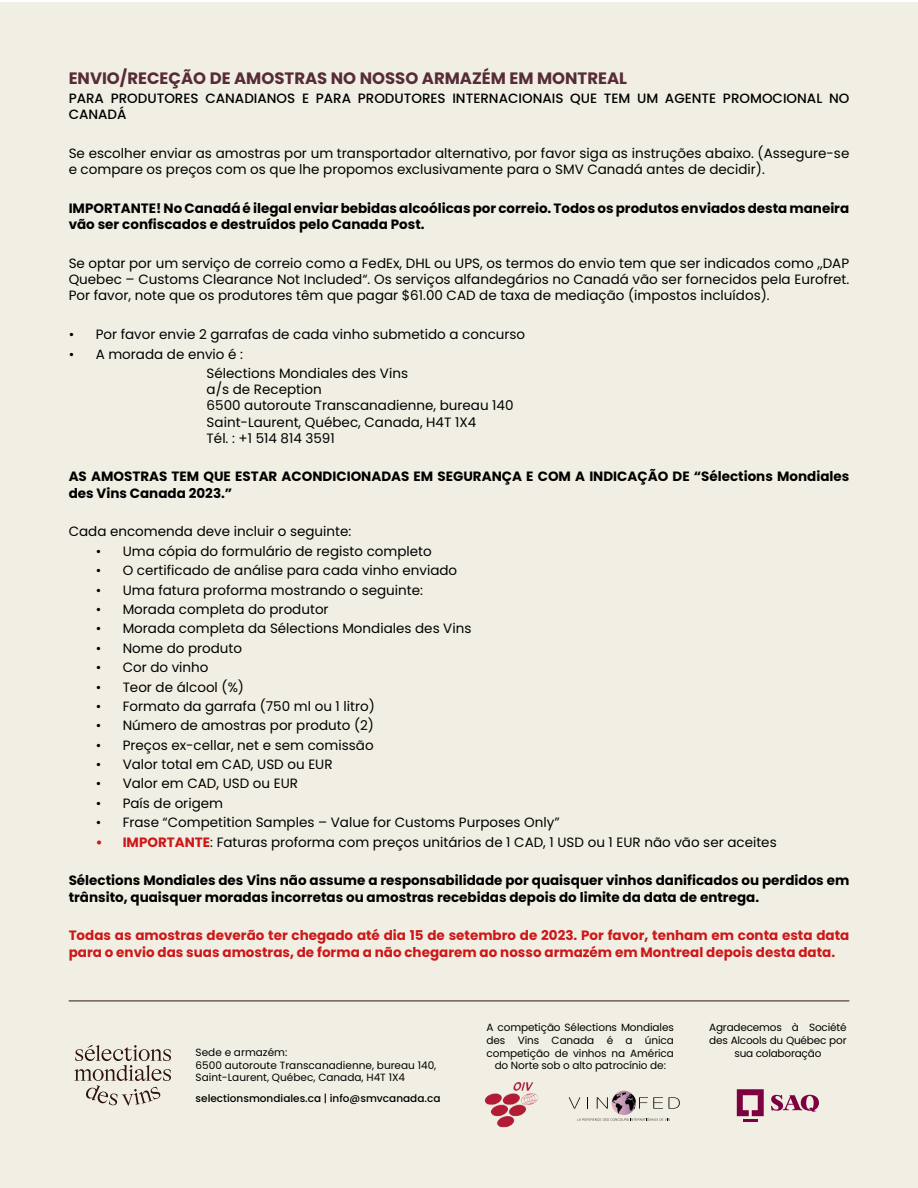
<style>
.page{position:relative;width:918px;height:1188px;background:#fff}
.page>*{position:absolute;margin:0;border:0;box-sizing:border-box;transform-origin:0 0}
.t1{font:700 16.5px "Poppins";color:#572b37}
.t2{font:13.5px/16.2px "Poppins";color:#000}
.t3{font:700 13.5px/16.2px "Poppins";color:#000}
.t4{font:700 13.5px/16.2px "Poppins";color:#cd1719}
.t5{font:500 13.5px/16.2px "Poppins";color:#000}
.t6{font:10.5px/12.6px "Poppins";letter-spacing:-.01em;color:#000;text-align:center}
.t7{font:500 10.5px "Poppins";color:#000}
.s1{font-weight:700;color:#cd1719}
</style>
<div class="page">
<div style="left:0;top:2px;width:918px;height:1186px;background:#f1efe3"></div>
<hr style="left:69px;top:1001px;width:780px;height:1px;background:#2e1413">
<img style="left:484px;top:1082px;width:54px;height:46px">
<svg style="left:569px;top:1092px;width:111px;height:29px"></svg>
<hr style="left:743px;top:1119px;width:15px;height:3px;background:#7d0040">
<svg style="left:737px;top:1089px;width:27px;height:27px"></svg>
<svg style="left:771px;top:1095px;width:48px;height:17px"></svg>
<svg style="left:74px;top:1045px;width:97px;height:61px"></svg>
<p class="t1" style="left:69px;top:68px;width:560px">ENVIO/RECEÇÃO DE AMOSTRAS NO NOSSO ARMAZÉM EM MONTREAL</p>
<p class="t5" style="left:69px;top:90px;width:782px">PARA PRODUTORES CANADIANOS E PARA PRODUTORES INTERNACIONAIS QUE TEM UM AGENTE PROMOCIONAL NO<br>CANADÁ</p>
<p class="t2" style="left:69px;top:145px;width:782px">Se escolher enviar as amostras por um transportador alternativo, por favor siga as instruções abaixo. (Assegure-se e compare os preços com os que lhe propomos exclusivamente para o SMV Canadá antes de decidir).</p>
<p class="t3" style="left:69px;top:200px;width:782px">IMPORTANTE! No Canadá é ilegal enviar bebidas alcoólicas por correio. Todos os produtos enviados desta maneira vão ser confiscados e destruídos pelo Canada Post.</p>
<p class="t2" style="left:69px;top:255px;width:782px;text-align:justify">Se optar por um serviço de correio como a FedEx, DHL ou UPS, os termos do envio tem que ser indicados como „DAP Quebec – Customs Clearance Not Included“. Os serviços alfandegários no Canadá vão ser fornecidos pela Eurofret.<br>Por favor, note que os produtores têm que pagar $61.00 CAD de taxa de mediação (impostos incluídos).</p>
<p class="t2" style="left:69px;top:326px;width:458px">• Por favor envie 2 garrafas de cada vinho submetido a concurso</p>
<p class="t2" style="left:207px;top:344px;width:203px;line-height:19.4px;text-indent:-138px">• A morada de envio é :<br>Sélections Mondiales des Vins</p>
<p class="t2" style="left:207px;top:381px;width:308px">a/s de Reception<br>6500 autoroute Transcanadienne, bureau 140<br>Saint-Laurent, Québec, Canada, H4T 1X4<br>Tél. : +1 514 814 3591</p>
<p class="t3" style="left:69px;top:469px;width:782px">AS AMOSTRAS TEM QUE ESTAR ACONDICIONADAS EM SEGURANÇA E COM A INDICAÇÃO DE “Sélections Mondiales des Vins Canada 2023.”</p>
<p class="t2" style="left:69px;top:524px;width:284px">Cada encomenda deve incluir o seguinte:</p>
<p class="t2" style="left:96px;top:543px;width:338px">• Uma cópia do formulário de registo completo</p>
<p class="t2" style="left:96px;top:562px;width:363px">• O certificado de análise para cada vinho enviado</p>
<p class="t2" style="left:96px;top:582px;width:329px">• Uma fatura proforma mostrando o seguinte:</p>
<p class="t2" style="left:96px;top:601px;width:235px">• Morada completa do produtor</p>
<p class="t2" style="left:96px;top:621px;width:377px">• Morada completa da Sélections Mondiales des Vins</p>
<p class="t2" style="left:96px;top:640px;width:148px">• Nome do produto</p>
<p class="t2" style="left:96px;top:659px;width:114px">• Cor do vinho</p>
<p class="t2" style="left:96px;top:679px;width:150px">• Teor de álcool (%)</p>
<p class="t2" style="left:96px;top:698px;width:281px">• Formato da garrafa (750 ml ou 1 litro)</p>
<p class="t2" style="left:96px;top:718px;width:280px">• Número de amostras por produto (2)</p>
<p class="t2" style="left:96px;top:737px;width:279px">• Preços ex-cellar, net e sem comissão</p>
<p class="t2" style="left:96px;top:756px;width:238px">• Valor total em CAD, USD ou EUR</p>
<p class="t2" style="left:96px;top:776px;width:204px">• Valor em CAD, USD ou EUR</p>
<p class="t2" style="left:96px;top:795px;width:129px">• País de origem</p>
<p class="t2" style="left:96px;top:814px;width:466px">• Frase “Competition Samples – Value for Customs Purposes Only”</p>
<p class="t2" style="left:96px;top:834px;width:683px"><span class="s1">• IMPORTANTE</span>: Faturas proforma com preços unitários de 1 CAD, 1 USD ou 1 EUR não vão ser aceites</p>
<p class="t3" style="left:69px;top:873px;width:782px">Sélections Mondiales des Vins não assume a responsabilidade por quaisquer vinhos danificados ou perdidos em trânsito, quaisquer moradas incorretas ou amostras recebidas depois do limite da data de entrega.</p>
<p class="t4" style="left:69px;top:928px;width:782px">Todas as amostras deverão ter chegado até dia 15 de setembro de 2023. Por favor, tenham em conta esta data para o envio das suas amostras, de forma a não chegarem ao nosso armazém em Montreal depois desta data.</p>
<p class="t6" style="left:196px;top:1046px;width:242px;text-align:left">Sede e armazém:<br>6500 autoroute Transcanadienne, bureau 140,<br>Saint-Laurent, Québec, Canada, H4T 1X4</p>
<p class="t7" style="left:196px;top:1093px;width:246px">selectionsmondiales.ca | info@smvcanada.ca</p>
<p class="t6" style="left:487px;top:1022px;width:189px">A competição Sélections Mondiales des Vins Canada é a única competição de vinhos na América do Norte sob o alto patrocínio de:</p>
<p class="t6" style="left:709px;top:1022px;width:139px">Agradecemos à Société des Alcools du Québec por sua colaboração</p>
</div>
